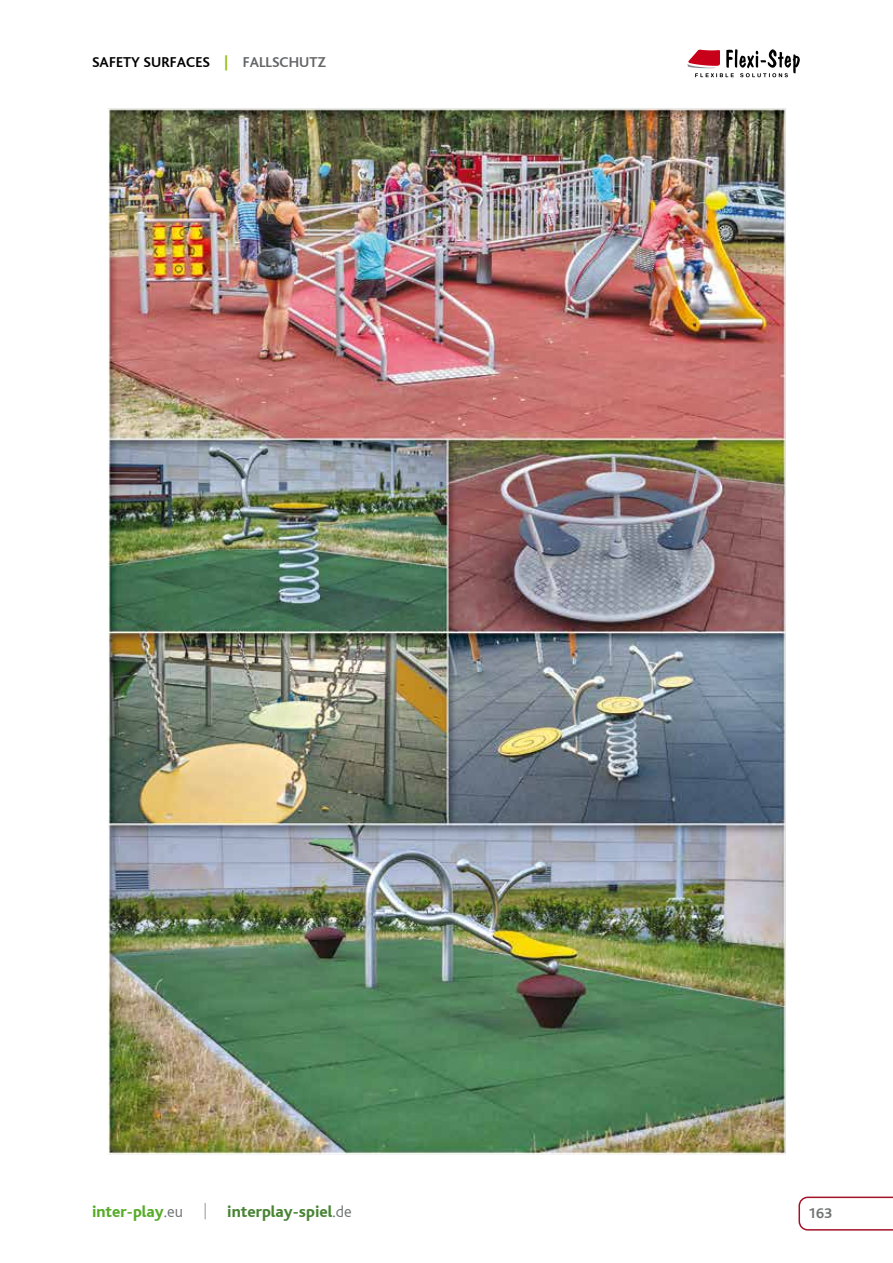
<style>
.page{position:relative;width:893px;height:1263px;background:#fff}
.page>*{position:absolute;margin:0;border:0;box-sizing:border-box;transform-origin:0 0}
.t1{font:800 16.5px "Bliss";color:#488434}
.t2{font:800 16.5px "Bliss";color:#57ab27}
.t3{font:300 16.5px "Panton";color:#707172}
.t4{font:700 15px "Bliss";color:#000}
.t5{font:700 14.85px "Bliss";color:#707172}
.s1{color:#97bf1b}
.s2{color:#646567}
.s3{font-weight:300;color:#707172}
</style>
<div class="page">
<img style="left:108px;top:77px;width:679px;height:1078px">
<svg style="left:687px;top:49px;width:113px;height:28px"></svg>
<svg style="left:798px;top:1196px;width:95px;height:35px"></svg>
<p class="t4" style="left:92px;top:53px;width:235px">SAFETY SURFACES <span class="s1">|</span> <span class="s2">FALLSCHUTZ</span></p>
<p class="t2" style="left:92px;top:1202px;width:92px">inter-play<span class="s3">.eu</span></p>
<p class="t3" style="left:204px;top:1201px;width:4px">|</p>
<p class="t1" style="left:227px;top:1202px;width:126px">interplay-spiel<span class="s3">.de</span></p>
<p class="t5" style="left:808px;top:1205px;width:26px">163</p>
</div>
